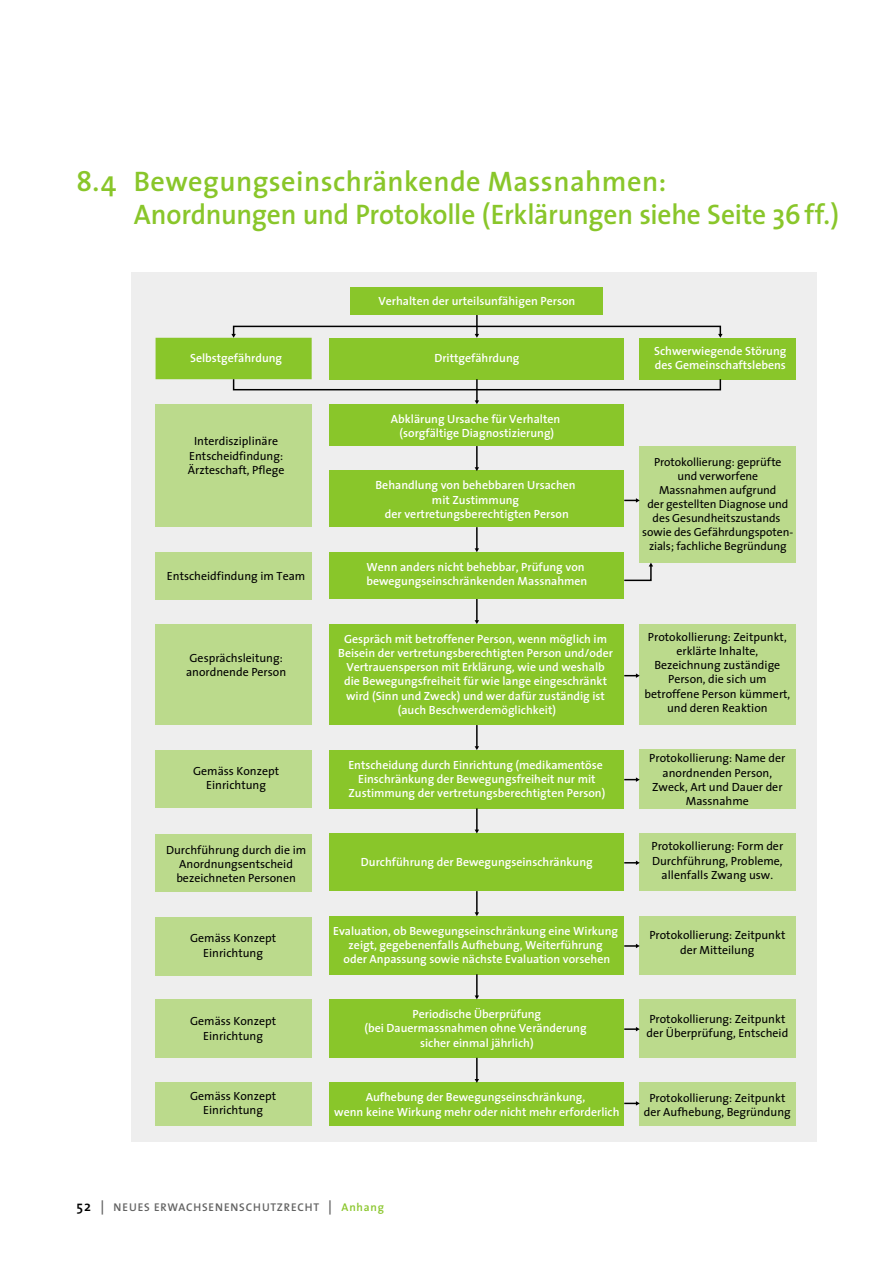
<style>
.page{position:relative;width:893px;height:1263px;background:#fff}
.page>*{position:absolute;margin:0;border:0;box-sizing:border-box;transform-origin:0 0}
.t1{font:600 28.5px/33px "The Sans";letter-spacing:.015em;color:#89c62a}
._04_t_grün{font:600 28.35px/33px "The Sans";letter-spacing:-.005em;color:#89c62a}
.t2{font:600 11.85px/14.2px "The Sans";color:#fff;text-align:center}
.t3{font:11.85px/14.2px "The Sans";color:#000;text-align:center}
.t4{font:11.7px/14.1px "The Sans";letter-spacing:-.005em;color:#000;text-align:center}
.t5{font:600 11.25px "The Sans";letter-spacing:.075em;color:#626262}
.s1{font-size:14.25px;color:#000}
.s2{font-size:14.25px}
.s3{color:#89c62a}
</style>
<div class="page">
<div style="left:131px;top:272px;width:685px;height:870px;background:#eee"></div>
<div style="left:351px;top:288px;width:252px;height:27px;background:#89c62a"></div>
<div style="left:330px;top:338px;width:294px;height:41px;background:#89c62a"></div>
<div style="left:330px;top:404px;width:294px;height:42px;background:#89c62a"></div>
<div style="left:330px;top:471px;width:294px;height:56px;background:#89c62a"></div>
<div style="left:330px;top:552px;width:294px;height:47px;background:#89c62a"></div>
<div style="left:330px;top:624px;width:294px;height:101px;background:#89c62a"></div>
<div style="left:330px;top:750px;width:294px;height:58px;background:#89c62a"></div>
<div style="left:330px;top:833px;width:294px;height:58px;background:#89c62a"></div>
<div style="left:330px;top:916px;width:294px;height:58px;background:#89c62a"></div>
<div style="left:330px;top:999px;width:294px;height:59px;background:#89c62a"></div>
<div style="left:330px;top:1083px;width:294px;height:43px;background:#89c62a"></div>
<div style="left:156px;top:404px;width:156px;height:123px;background:#bbda8c"></div>
<div style="left:640px;top:446px;width:156px;height:117px;background:#bbda8c"></div>
<div style="left:640px;top:624px;width:156px;height:101px;background:#bbda8c"></div>
<div style="left:640px;top:749px;width:156px;height:59px;background:#bbda8c"></div>
<div style="left:640px;top:833px;width:156px;height:58px;background:#bbda8c"></div>
<div style="left:640px;top:916px;width:156px;height:58px;background:#bbda8c"></div>
<div style="left:640px;top:999px;width:156px;height:59px;background:#bbda8c"></div>
<div style="left:640px;top:1083px;width:156px;height:43px;background:#bbda8c"></div>
<div style="left:156px;top:552px;width:156px;height:48px;background:#bbda8c"></div>
<div style="left:156px;top:624px;width:156px;height:101px;background:#bbda8c"></div>
<div style="left:156px;top:750px;width:156px;height:58px;background:#bbda8c"></div>
<div style="left:156px;top:834px;width:156px;height:57px;background:#bbda8c"></div>
<div style="left:156px;top:1082px;width:156px;height:44px;background:#bbda8c"></div>
<div style="left:156px;top:999px;width:156px;height:58px;background:#bbda8c"></div>
<div style="left:156px;top:917px;width:156px;height:58px;background:#bbda8c"></div>
<div style="left:640px;top:338px;width:156px;height:41px;background:#89c62a"></div>
<hr style="left:476px;top:315px;width:2px;height:20px;background:#000">
<hr style="left:476px;top:379px;width:2px;height:22px;background:#000">
<svg style="left:475px;top:400px;width:4px;height:4px"></svg>
<hr style="left:476px;top:446px;width:2px;height:22px;background:#000">
<svg style="left:475px;top:467px;width:4px;height:4px"></svg>
<hr style="left:476px;top:527px;width:2px;height:22px;background:#000">
<svg style="left:475px;top:548px;width:4px;height:4px"></svg>
<hr style="left:476px;top:599px;width:2px;height:22px;background:#000">
<svg style="left:475px;top:620px;width:4px;height:4px"></svg>
<hr style="left:476px;top:725px;width:2px;height:22px;background:#000">
<svg style="left:475px;top:746px;width:4px;height:4px"></svg>
<hr style="left:476px;top:808px;width:2px;height:22px;background:#000">
<svg style="left:475px;top:829px;width:4px;height:4px"></svg>
<hr style="left:476px;top:891px;width:2px;height:22px;background:#000">
<svg style="left:475px;top:912px;width:4px;height:4px"></svg>
<hr style="left:476px;top:974px;width:2px;height:22px;background:#000">
<svg style="left:475px;top:995px;width:4px;height:4px"></svg>
<hr style="left:476px;top:1058px;width:2px;height:22px;background:#000">
<svg style="left:475px;top:1079px;width:4px;height:4px"></svg>
<div style="left:233px;top:326px;width:488px;height:9px;border:1px solid #000"></div>
<svg style="left:718px;top:334px;width:4px;height:4px"></svg>
<svg style="left:156px;top:334px;width:156px;height:45px"></svg>
<div style="left:233px;top:378px;width:488px;height:12px;border:1px solid #000"></div>
<svg style="left:624px;top:498px;width:16px;height:5px"></svg>
<svg style="left:624px;top:563px;width:29px;height:19px"></svg>
<svg style="left:624px;top:673px;width:16px;height:5px"></svg>
<svg style="left:624px;top:777px;width:16px;height:5px"></svg>
<svg style="left:624px;top:860px;width:16px;height:5px"></svg>
<svg style="left:624px;top:944px;width:16px;height:4px"></svg>
<svg style="left:624px;top:1027px;width:16px;height:4px"></svg>
<svg style="left:624px;top:1101px;width:16px;height:4px"></svg>
<p class="_04_t_grün" style="left:134px;top:164px;width:707px;text-indent:-57px">8.4 Bewegungseinschränkende Massnahmen:<br>Anordnungen und Protokolle (Erklärungen siehe Seite 36ff.)</p>
<h1 class="t1" style="left:72px;top:165px;width:537px">Bewegungseinschränkende Massn hmen:<br>Anord ungen &amp; Protokolle</h1>
<p class="t2" style="left:190px;top:351px;width:94px">Selbstgefährdung</p>
<p class="t3" style="left:188px;top:434px;width:98px">Interdisziplinäre<br>Entscheidfindung:<br>Ärzteschaft, Pflege</p>
<p class="t3" style="left:167px;top:569px;width:140px">Entscheidfindung im Team</p>
<p class="t3" style="left:186px;top:650px;width:102px;text-align:left">Gesprächsleitung: anordnende Person</p>
<p class="t3" style="left:193px;top:763px;width:88px">Gemäss Konzept<br>Einrichtung</p>
<p class="t3" style="left:166px;top:842px;width:142px">Durchführung durch die im<br>Anordnungsentscheid bezeichneten Personen</p>
<p class="t3" style="left:190px;top:931px;width:88px">Gemäss Konzept<br>Einrichtung</p>
<p class="t3" style="left:190px;top:1014px;width:88px">Gemäss Konzept<br>Einrichtung</p>
<p class="t3" style="left:190px;top:1088px;width:88px">Gemäss Konzept<br>Einrichtung</p>
<p class="t2" style="left:378px;top:293px;width:198px">Verhalten der urteilsunfähigen Person</p>
<p class="t2" style="left:434px;top:351px;width:87px">Drittgefährdung</p>
<p class="t2" style="left:391px;top:411px;width:171px">Abklärung Ursache für Verhalten (sorgfältige Diagnostizierung)</p>
<p class="t2" style="left:375px;top:478px;width:202px">Behandlung von behebbaren Ursachen mit Zustimmung<br>der vertretungsberechtigten Person</p>
<p class="t2" style="left:366px;top:559px;width:223px;text-align:left">Wenn anders nicht behebbar, Prüfung von bewegungseinschränkenden Massnahmen</p>
<p class="t2" style="left:338px;top:631px;width:276px">Gespräch mit betroffener Person, wenn möglich im Beisein der vertretungsberechtigten Person und/oder Vertrauensperson mit Erklärung, wie und weshalb die Bewegungsfreiheit für wie lange eingeschränkt wird (Sinn und Zweck) und wer dafür zuständig ist (auch Beschwerdemöglichkeit)</p>
<p class="t2" style="left:348px;top:757px;width:258px">Entscheidung durch Einrichtung (medikamentöse<br>Einschränkung der Bewegungsfreiheit nur mit<br>Zustimmung der vertretungsberechtigten Person)</p>
<p class="t2" style="left:361px;top:855px;width:233px">Durchführung der Bewegungseinschränkung</p>
<p class="t2" style="left:333px;top:923px;width:287px">Evaluation, ob Bewegungseinschränkung eine Wirkung zeigt, gegebenenfalls Aufhebung, Weiterführung<br>oder Anpassung sowie nächste Evaluation vorsehen</p>
<p class="t2" style="left:364px;top:1006px;width:224px">Periodische Überprüfung<br>(bei Dauermassnahmen ohne Veränderung sicher einmal jährlich)</p>
<p class="t2" style="left:334px;top:1090px;width:287px">Aufhebung der Bewegungseinschränkung,<br>wenn keine Wirkung mehr oder nicht mehr erforderlich</p>
<p class="t2" style="left:654px;top:343px;width:134px;text-align:left">Schwerwiegende Störung des Gemeinschaftslebens</p>
<p class="t4" style="left:642px;top:454px;width:153px">Protokollierung: geprüfte<br>und verworfene<br>Massnahmen aufgrund<br>der gestellten Diagnose und des Gesundheitszustands sowie des Gefährdungspoten&shy;zials; fachliche Begründung</p>
<p class="t3" style="left:644px;top:629px;width:147px">Protokollierung: Zeitpunkt, erklärte Inhalte,<br>Bezeichnung zuständige<br>Person, die sich um betroffene Person kümmert, und deren Reaktion</p>
<p class="t3" style="left:649px;top:751px;width:138px">Protokollierung: Name der anordnenden Person,<br>Zweck, Art und Dauer der<br>Massnahme</p>
<p class="t3" style="left:651px;top:839px;width:133px">Protokollierung: Form der<br>Durchführung, Probleme, allenfalls Zwang usw.</p>
<p class="t3" style="left:649px;top:928px;width:138px">Protokollierung: Zeitpunkt der Mitteilung</p>
<p class="t3" style="left:646px;top:1012px;width:143px;text-align:left">Protokollierung: Zeitpunkt der Überprüfung, Entscheid</p>
<p class="t3" style="left:644px;top:1090px;width:148px">Protokollierung: Zeitpunkt der Aufhebung, Begründung</p>
<p class="t5" style="left:77px;top:1197px;width:309px"><span class="s1">52</span> <span class="s2">|</span> NEUES ERWACHSENENSCHUTZRECHT <span class="s2">|</span> <span class="s3">Anhang</span></p>
</div>
